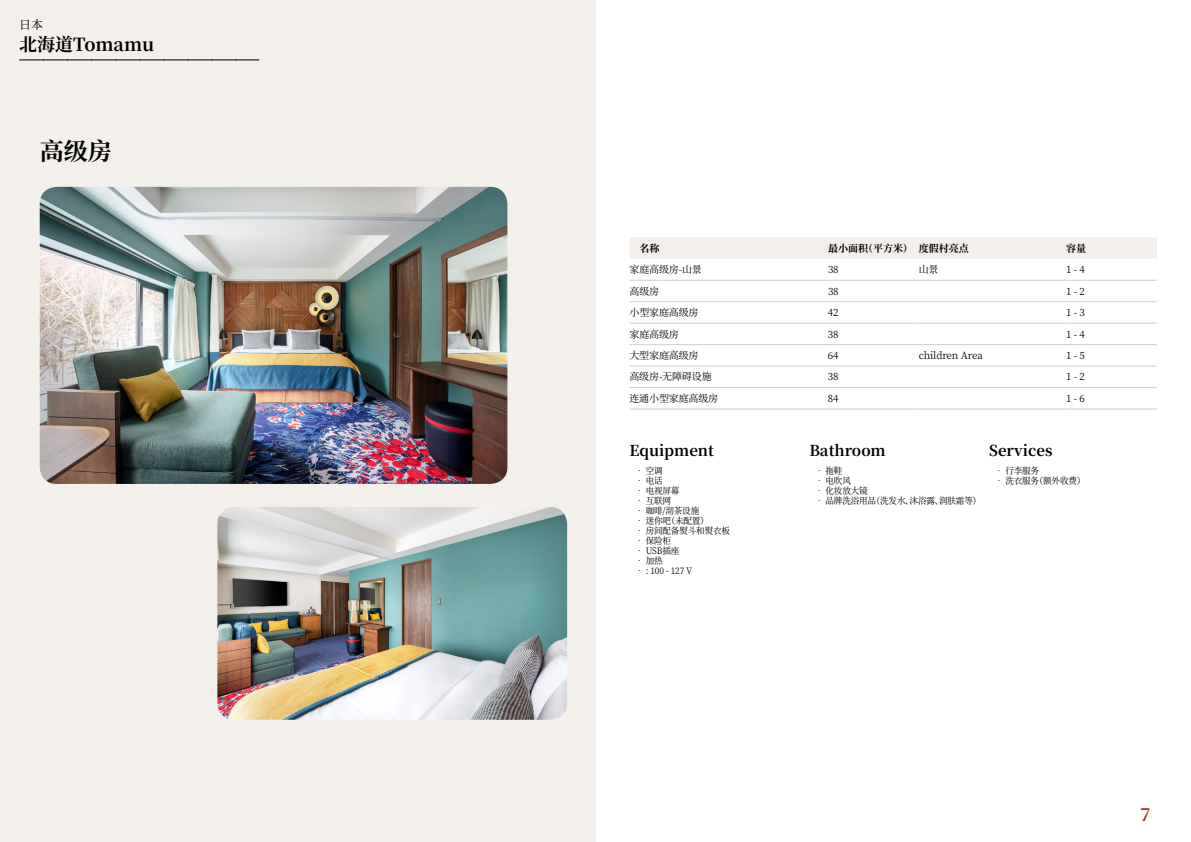
<style>
.page{position:relative;width:1191px;height:842px;background:#fff}
.page>*{position:absolute;margin:0;border:0;box-sizing:border-box;transform-origin:0 0}
.t1{font:700 24px "Noto Serif SC";color:#000}
.t2{font:700 18px "Noto Serif SC";color:#000}
.t3{font:700 18px "Noto Serif SC";color:#9d432c}
.t4{font:700 15px "Noto Serif SC";color:#000}
.t5{font:12px "Noto Serif SC";color:#000}
.t6{font:10px "Noto Serif SC";letter-spacing:-.015em;color:#000}
.t7{font:700 10px "Noto Serif SC";color:#000}
.t8{font:9px "Noto Serif SC";letter-spacing:-.015em;color:#000;scale:.95 1}
</style>
<div class="page">
<div style="left:0;top:0;width:595px;height:842px;background:#f3f0ec"></div>
<img style="left:40px;top:187px;width:467px;height:297px">
<img style="left:217px;top:507px;width:350px;height:213px">
<svg style="left:20px;top:60px;width:239px;height:1px"></svg>
<div style="left:630px;top:237px;width:527px;height:22px;background:#f3f0ec"></div>
<hr style="left:629px;top:280px;width:199px;height:1px;background:#d7cdc1">
<hr style="left:828px;top:280px;width:90px;height:1px;background:#d7cdc1">
<hr style="left:918px;top:280px;width:148px;height:1px;background:#d7cdc1">
<hr style="left:1066px;top:280px;width:91px;height:1px;background:#d7cdc1">
<hr style="left:629px;top:301px;width:199px;height:1px;background:#d7cdc1">
<hr style="left:828px;top:301px;width:90px;height:1px;background:#d7cdc1">
<hr style="left:918px;top:301px;width:148px;height:1px;background:#d7cdc1">
<hr style="left:1066px;top:301px;width:91px;height:1px;background:#d7cdc1">
<hr style="left:629px;top:323px;width:199px;height:1px;background:#d7cdc1">
<hr style="left:828px;top:323px;width:90px;height:1px;background:#d7cdc1">
<hr style="left:918px;top:323px;width:148px;height:1px;background:#d7cdc1">
<hr style="left:1066px;top:323px;width:91px;height:1px;background:#d7cdc1">
<hr style="left:629px;top:344px;width:199px;height:1px;background:#d7cdc1">
<hr style="left:828px;top:344px;width:90px;height:1px;background:#d7cdc1">
<hr style="left:918px;top:344px;width:148px;height:1px;background:#d7cdc1">
<hr style="left:1066px;top:344px;width:91px;height:1px;background:#d7cdc1">
<hr style="left:629px;top:366px;width:199px;height:1px;background:#d7cdc1">
<hr style="left:828px;top:366px;width:90px;height:1px;background:#d7cdc1">
<hr style="left:918px;top:366px;width:148px;height:1px;background:#d7cdc1">
<hr style="left:1066px;top:366px;width:91px;height:1px;background:#d7cdc1">
<hr style="left:629px;top:387px;width:199px;height:1px;background:#d7cdc1">
<hr style="left:828px;top:387px;width:90px;height:1px;background:#d7cdc1">
<hr style="left:918px;top:387px;width:148px;height:1px;background:#d7cdc1">
<hr style="left:1066px;top:387px;width:91px;height:1px;background:#d7cdc1">
<hr style="left:629px;top:408px;width:199px;height:1px;background:#d7cdc1">
<hr style="left:828px;top:408px;width:90px;height:1px;background:#d7cdc1">
<hr style="left:918px;top:408px;width:148px;height:1px;background:#d7cdc1">
<hr style="left:1066px;top:408px;width:91px;height:1px;background:#d7cdc1">
<h3 class="t5" style="left:19px;top:17px;width:25px">日本</h3>
<h2 class="t2" style="left:19px;top:34px;width:136px">北海道Tomamu</h2>
<h1 class="t1" style="left:40px;top:137px;width:73px">高级房</h1>
<p class="t7" style="left:639px;top:242px;width:21px">名称</p>
<p class="t7" style="left:828px;top:242px;width:142px">最小面积（平方米）度假村亮点</p>
<p class="t7" style="left:1066px;top:242px;width:21px">容量</p>
<p class="t6" style="left:629px;top:264px;width:74px">家庭高级房-山景</p>
<p class="t6" style="left:828px;top:264px;width:12px">38</p>
<p class="t6" style="left:918px;top:264px;width:21px">山景</p>
<p class="t6" style="left:1066px;top:264px;width:20px">1 - 4</p>
<p class="t6" style="left:629px;top:285px;width:31px">高级房</p>
<p class="t6" style="left:828px;top:285px;width:12px">38</p>
<p class="t6" style="left:1066px;top:285px;width:20px">1 - 2</p>
<p class="t6" style="left:629px;top:307px;width:71px">小型家庭高级房</p>
<p class="t6" style="left:828px;top:307px;width:12px">42</p>
<p class="t6" style="left:1066px;top:307px;width:20px">1 - 3</p>
<p class="t6" style="left:629px;top:328px;width:51px">家庭高级房</p>
<p class="t6" style="left:828px;top:328px;width:12px">38</p>
<p class="t6" style="left:1066px;top:328px;width:20px">1 - 4</p>
<p class="t6" style="left:629px;top:350px;width:71px">大型家庭高级房</p>
<p class="t6" style="left:828px;top:350px;width:12px">64</p>
<p class="t6" style="left:918px;top:350px;width:66px">children Area</p>
<p class="t6" style="left:1066px;top:350px;width:20px">1 - 5</p>
<p class="t6" style="left:629px;top:371px;width:84px">高级房-无障碍设施</p>
<p class="t6" style="left:828px;top:371px;width:12px">38</p>
<p class="t6" style="left:1066px;top:371px;width:20px">1 - 2</p>
<p class="t6" style="left:629px;top:393px;width:90px">连通小型家庭高级房</p>
<p class="t6" style="left:828px;top:393px;width:12px">84</p>
<p class="t6" style="left:1066px;top:393px;width:20px">1 - 6</p>
<h3 class="t4" style="left:629px;top:442px;width:86px">Equipment</h3>
<p class="t8" style="left:635px;top:466px;width:30px">• 空调</p>
<p class="t8" style="left:635px;top:476px;width:30px">• 电话</p>
<p class="t8" style="left:635px;top:486px;width:48px">• 电视屏幕</p>
<p class="t8" style="left:635px;top:496px;width:39px">• 互联网</p>
<p class="t8" style="left:635px;top:506px;width:69px">• 咖啡/沏茶设施</p>
<p class="t8" style="left:635px;top:516px;width:79px">• 迷你吧（未配置）</p>
<p class="t8" style="left:635px;top:526px;width:101px">• 房间配备熨斗和熨衣板</p>
<p class="t8" style="left:635px;top:536px;width:39px">• 保险柜</p>
<p class="t8" style="left:635px;top:546px;width:48px">• USB插座</p>
<p class="t8" style="left:635px;top:556px;width:30px">• 加热</p>
<p class="t8" style="left:635px;top:566px;width:62px">• : 100 - 127 V</p>
<h3 class="t4" style="left:809px;top:442px;width:78px">Bathroom</h3>
<p class="t8" style="left:815px;top:466px;width:30px">• 拖鞋</p>
<p class="t8" style="left:815px;top:476px;width:39px">• 电吹风</p>
<p class="t8" style="left:815px;top:486px;width:57px">• 化妆放大镜</p>
<p class="t8" style="left:815px;top:496px;width:176px">• 品牌洗浴用品（洗发水、沐浴露、润肤霜等）</p>
<h3 class="t4" style="left:989px;top:442px;width:65px">Services</h3>
<p class="t8" style="left:994px;top:466px;width:48px">• 行李服务</p>
<p class="t8" style="left:994px;top:476px;width:97px">• 洗衣服务（额外收费）</p>
<h2 class="t3" style="left:1140px;top:804px;width:12px">7</h2>
</div>
